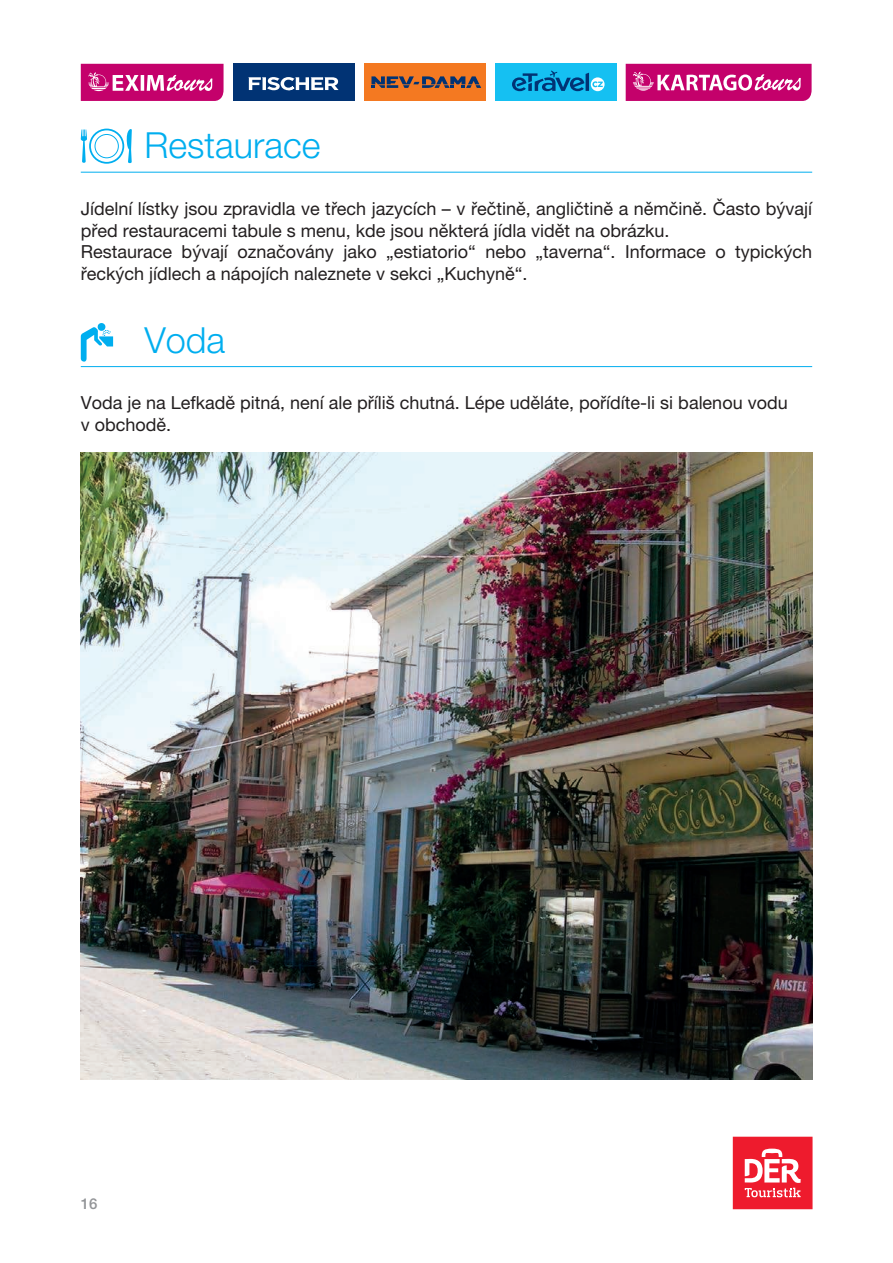
<style>
.page{position:relative;width:893px;height:1263px;background:#fff}
.page>*{position:absolute;margin:0;border:0;box-sizing:border-box;transform-origin:0 0}
.t1{font:300 36px "Helvetica Neue CE";color:#00aeef}
.t2{font:18px/21.6px "Helvetica Neue CE";color:#231f20}
.t3{font:500 15px "Helvetica Neue CE";color:#939598}
</style>
<div class="page">
<div style="left:233px;top:64px;width:121px;height:37px;background:#013374"></div>
<svg style="left:248px;top:77px;width:91px;height:13px"></svg>
<div style="left:364px;top:64px;width:121px;height:37px;background:#f47921"></div>
<svg style="left:371px;top:76px;width:110px;height:12px"></svg>
<div style="left:495px;top:64px;width:121px;height:37px;background:#15c0f2"></div>
<svg style="left:512px;top:71px;width:93px;height:20px"></svg>
<svg style="left:81px;top:64px;width:143px;height:37px;background:#cd2b83"></svg>
<svg style="left:626px;top:64px;width:186px;height:37px;background:#ce2c84"></svg>
<div style="left:733px;top:1137px;width:79px;height:72px;background:#ee1b2d"></div>
<svg style="left:745px;top:1148px;width:56px;height:49px"></svg>
<hr style="left:81px;top:172px;width:731px;height:1px;background:#00aeef">
<hr style="left:81px;top:366px;width:731px;height:1px;background:#00aeef">
<div style="left:89px;top:129px;width:35px;height:35px;border:2px solid #00aeef;border-radius:50%"></div>
<div style="left:95px;top:134px;width:24px;height:24px;border:1px solid #00aeef;border-radius:50%"></div>
<svg style="left:126px;top:129px;width:6px;height:34px"></svg>
<svg style="left:81px;top:130px;width:6px;height:33px"></svg>
<svg style="left:81px;top:323px;width:32px;height:39px"></svg>
<img style="left:81px;top:453px;width:731px;height:626px">
<h1 class="t1" style="left:145px;top:124px;width:178px">Restaurace</h1>
<p class="t2" style="left:81px;top:198px;width:733px">Jídelní lístky jsou zpravidla ve třech jazycích – v řečtině, angličtině a němčině. Často bývají před restauracemi tabule s menu, kde jsou některá jídla vidět na obrázku.<br>Restaurace bývají označovány jako „estiatorio“ nebo „taverna“. Informace o typických řeckých jídlech a nápojích naleznete v sekci „Kuchyně“.</p>
<h1 class="t1" style="left:145px;top:318px;width:82px">Voda</h1>
<p class="t2" style="left:81px;top:392px;width:708px">Voda je na Lefkadě pitná, není ale příliš chutná. Lépe uděláte, pořídíte-li si balenou vodu v obchodě.</p>
<p class="t3" style="left:81px;top:1194px;width:18px">16</p>
</div>
